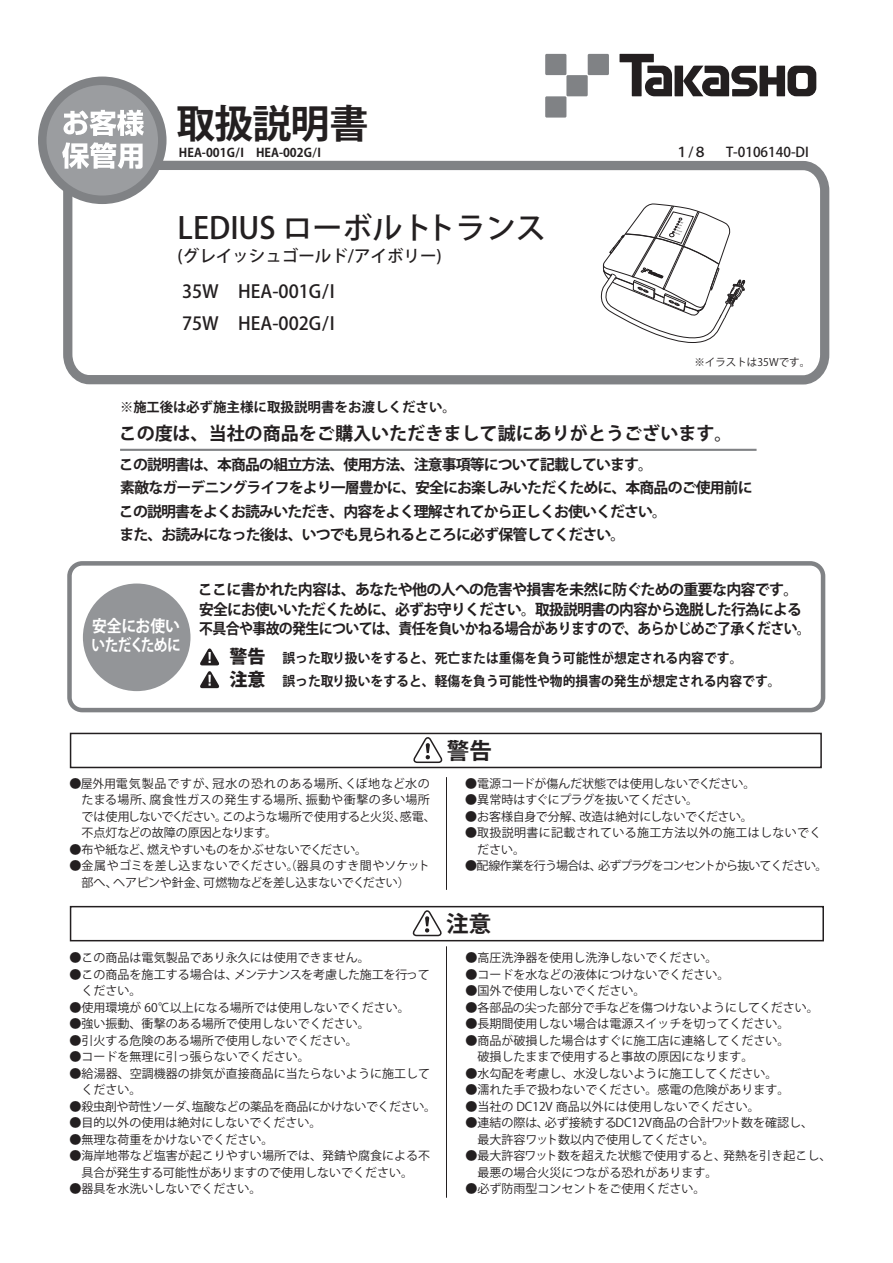
<style>
.page{position:relative;width:893px;height:1263px;background:#fff}
.page>*{position:absolute;margin:0;border:0;box-sizing:border-box;transform-origin:0 0}
.t1{font:700 39px "Koz Go Pro";letter-spacing:-.025em;color:#231f20}
.t2{font:500 30px "Koz Go Pro";color:#231f20}
.t3{font:700 22.5px "Koz Go Pro";color:#231f20}
.t4{font:700 18px "Koz Go Pro";color:#231f20}
.t5{font:500 18px/31.5px "Koz Go Pro";color:#231f20}
.t6{font:800 18px/23.1px "Koz Go Pro";color:#231f20}
.t7{font:500 16.5px "Koz Go Pro";color:#231f20}
.t8{font:700 16.5px "Koz Go Pro";letter-spacing:-.04em;color:#fff;scale:.83 1}
.t9{font:700 15px "Koz Go Pro";letter-spacing:-.05em;color:#231f20}
.t10{font:700 15px "Koz Go Pro";letter-spacing:-.05em;color:#231f20;scale:.93 1}
.t11{font:700 14.85px/23.4px "Koz Go Pro";letter-spacing:-.055em;color:#231f20}
.t12{font:700 13.5px/22.6px "Koz Go Pro";color:#231f20;scale:.95 1}
.t13{font:700 13.5px "Koz Go Pro";color:#231f20}
.t14{font:500 13.5px "Koz Go Pro";color:#231f20}
.t15{font:12px/16.5px "Koz Go Pro";color:#231f20}
.t16{font:12px/16.5px "Koz Go Pro";letter-spacing:.025em;color:#231f20}
.t17{font:12px "Koz Go Pro";letter-spacing:-.07em;color:#231f20}
.t18{font:12px "Koz Go Pro";letter-spacing:-.035em;color:#231f20}
.t19{font:12px "Koz Go Pro";letter-spacing:-.02em;color:#231f20}
.t20{font:12px "Koz Go Pro";letter-spacing:-.025em;color:#231f20}
.t21{font:12px "Koz Go Pro";letter-spacing:-.04em;color:#231f20}
.t22{font:700 12px "Koz Go Pro";color:#231f20}
.t23{font:10.5px "Koz Go Pro";color:#231f20}
.s1{font-weight:500}
</style>
<div class="page">
<svg style="left:59px;top:160px;width:771px;height:225px"></svg>
<div style="left:42px;top:81px;width:120px;height:119px;background:#9b9da0;border-radius:50%"></div>
<div style="left:38px;top:77px;width:129px;height:127px;border:9px solid #808285;border-radius:50%"></div>
<svg style="left:64px;top:110px;width:80px;height:26px"></svg>
<svg style="left:62px;top:142px;width:81px;height:27px"></svg>
<svg style="left:619px;top:54px;width:53px;height:42px"></svg>
<div style="left:675px;top:66px;width:8px;height:30px;background:#231f20"></div>
<svg style="left:683px;top:66px;width:133px;height:30px"></svg>
<div style="left:545px;top:54px;width:21px;height:21px;background:#808285"></div>
<div style="left:566px;top:75px;width:22px;height:21px;background:#808285"></div>
<div style="left:588px;top:54px;width:21px;height:21px;background:#808285"></div>
<div style="left:545px;top:96px;width:21px;height:22px;background:#808285"></div>
<div style="left:70px;top:733px;width:752px;height:35px;border:2px solid #231f20"></div>
<svg style="left:413px;top:735px;width:31px;height:29px"></svg>
<div style="left:70px;top:906px;width:754px;height:35px;border:2px solid #231f20"></div>
<svg style="left:413px;top:908px;width:31px;height:29px"></svg>
<div style="left:83px;top:583px;width:107px;height:108px;background:#939598;border-radius:50%"></div>
<svg style="left:200px;top:671px;width:20px;height:17px"></svg>
<svg style="left:200px;top:648px;width:19px;height:17px"></svg>
<div style="left:67px;top:561px;width:758px;height:151px;border:5px solid #808285;border-radius:13px"></div>
<hr style="left:120px;top:449px;width:637px;height:2px;background:#808285">
<hr style="left:446px;top:777px;width:1px;height:113px;background:#231f20">
<hr style="left:446px;top:946px;width:1px;height:252px;background:#231f20">
<svg style="left:601px;top:204px;width:144px;height:139px"></svg>
<h1 class="t1" style="left:176px;top:98px;width:194px">取扱説明書</h1>
<p class="t22" style="left:179px;top:145px;width:144px">HEA-001G/I HEA-002G<span class="s1">/</span>I</p>
<h2 class="t2" style="left:178px;top:209px;width:370px">LEDIUS ローボルトトランス</h2>
<h3 class="t7" style="left:178px;top:245px;width:266px">(グレイッシュゴールド/アイボリー)</h3>
<h3 class="t5" style="left:182px;top:277px;width:38px">35W<br>75W</h3>
<h3 class="t5" style="left:238px;top:277px;width:98px">HEA-001G/I<br>HEA-002G/I</h3>
<p class="t13" style="left:120px;top:398px;width:337px">※施工後は必ず施主様に取扱説明書をお渡しください。</p>
<p class="t14" style="left:675px;top:143px;width:135px">１/８　 T-0106140-DI</p>
<p class="t23" style="left:694px;top:355px;width:117px">※イラストは35Wです。</p>
<h3 class="t4" style="left:119px;top:422px;width:615px">この度は、当社の商品をご購入いただきまして誠にありがとうございます。</h3>
<p class="t11" style="left:119px;top:454px;width:635px">この説明書は、本商品の組立方法、使用方法、注意事項等について記載しています。<br>素敵なガーデニングライフをより一層豊かに、安全にお楽しみいただくために、本商品のご使用前にこの説明書をよくお読みいただき、内容をよく理解されてから正しくお使いください。<br>また、お読みになった後は、いつでも見られるところに必ず保管してください。</p>
<p class="t9" style="left:198px;top:580px;width:602px">ここに書かれた内容は、あなたや他の人への危害や損害を未然に防ぐための重要な内容です。</p>
<p class="t9" style="left:199px;top:600px;width:604px">安全にお使いいただくために、必ずお守りください。取扱説明書の内容から逸脱した行為による</p>
<p class="t10" style="left:92px;top:619px;width:774px"><sup>安全にお使い</sup> 不具合や事故の発生については、責任を負いかねる場合がありますので、あらかじめご了承ください。</p>
<h3 class="t8" style="left:92px;top:634px;width:109px">いただくために</h3>
<p class="t12" style="left:282px;top:648px;width:526px">誤った取り扱いをすると、死亡または重傷を負う可能性が想定される内容です。<br>誤った取り扱いをすると、軽傷を負う可能性や物的損害の発生が想定される内容です。</p>
<h3 class="t6" style="left:229px;top:646px;width:37px">警告注意</h3>
<p class="t15" style="left:81px;top:775px;width:356px;text-indent:-12px">●屋外用電気製品ですが、冠水の恐れのある場所、くぼ地など水のたまる場所、腐食性ガスの発生する場所、振動や衝撃の多い場所では使用しないでください。このような場所で使用すると火災、感電、不点灯などの故障の原因となります。</p>
<p class="t19" style="left:69px;top:841px;width:299px">●布や紙など、燃えやすいものをかぶせないでください。</p>
<p class="t15" style="left:81px;top:858px;width:350px;text-indent:-12px">●金属やゴミを差し込まないでください（。器具のすき間やソケット部へ、ヘアピンや針金、可燃物などを差し込まないでください）</p>
<p class="t15" style="left:70px;top:950px;width:301px">●この商品は電気製品であり永久には使用できません。</p>
<p class="t15" style="left:82px;top:966px;width:350px;text-indent:-12px">●この商品を施工する場合は、メンテナンスを考慮した施工を行ってください。</p>
<p class="t15" style="left:70px;top:999px;width:342px">●使用環境が 60℃以上になる場所では使用しないでください。</p>
<p class="t15" style="left:70px;top:1016px;width:301px">●強い振動、衝撃のある場所で使用しないでください。</p>
<p class="t15" style="left:70px;top:1032px;width:289px">●引火する危険のある場所で使用しないでください。</p>
<p class="t15" style="left:70px;top:1049px;width:241px">●コードを無理に引っ張らないでください。</p>
<p class="t15" style="left:82px;top:1065px;width:350px;text-indent:-12px">●給湯器、空調機器の排気が直接商品に当たらないように施工してください。</p>
<p class="t18" style="left:70px;top:1098px;width:368px">●殺虫剤や苛性ソーダ、塩酸などの薬品を商品にかけないでください。</p>
<p class="t15" style="left:70px;top:1115px;width:253px">●目的以外の使用は絶対にしないでください。</p>
<p class="t15" style="left:70px;top:1131px;width:205px">●無理な荷重をかけないでください。</p>
<p class="t15" style="left:70px;top:1148px;width:362px;text-align:center">●海岸地帯など塩害が起こりやすい場所では、発錆や腐食による不具合が発生する可能性がありますので使用しないでください。</p>
<p class="t15" style="left:70px;top:1181px;width:193px">●器具を水洗いしないでください。</p>
<h3 class="t3" style="left:447px;top:736px;width:46px">警告</h3>
<p class="t20" style="left:465px;top:775px;width:292px">●電源コードが傷んだ状態では使用しないでください。</p>
<p class="t21" style="left:465px;top:792px;width:234px">●異常時はすぐにプラグを抜いてください。</p>
<p class="t15" style="left:465px;top:808px;width:289px">●お客様自身で分解、改造は絶対にしないでください。</p>
<p class="t16" style="left:477px;top:825px;width:346px;text-indent:-12px">●取扱説明書に記載されている施工方法以外の施工はしないでください。</p>
<p class="t17" style="left:465px;top:858px;width:364px">●配線作業を行う場合は、必ずプラグをコンセントから抜いてください。</p>
<h3 class="t3" style="left:446px;top:909px;width:46px">注意</h3>
<p class="t15" style="left:465px;top:950px;width:253px">●高圧洗浄器を使用し洗浄しないでください。</p>
<p class="t15" style="left:465px;top:966px;width:265px">●コードを水などの液体につけないでください。</p>
<p class="t15" style="left:465px;top:983px;width:181px">●国外で使用しないでください。</p>
<p class="t15" style="left:465px;top:999px;width:355px">●各部品の尖った部分で手などを傷つけないようにしてください。</p>
<p class="t15" style="left:465px;top:1016px;width:326px">●長期間使用しない場合は電源スイッチを切ってください。</p>
<p class="t15" style="left:465px;top:1032px;width:326px">●商品が破損した場合はすぐに施工店に連絡してください。　破損したままで使用すると事故の原因になります。</p>
<p class="t15" style="left:465px;top:1065px;width:314px">●水勾配を考慮し、水没しないように施工してください。</p>
<p class="t15" style="left:465px;top:1082px;width:325px">●濡れた手で扱わないでください。感電の危険があります。</p>
<p class="t15" style="left:465px;top:1098px;width:296px">●当社の DC12V 商品以外には使用しないでください。</p>
<p class="t15" style="left:465px;top:1115px;width:349px">●連結の際は、必ず接続するDC12V商品の合計ワット数を確認し、　最大許容ワット数以内で使用してください。</p>
<p class="t15" style="left:477px;top:1148px;width:355px;text-indent:-12px">●最大許容ワット数を超えた状態で使用すると、発熱を引き起こし、最悪の場合火災につながる恐れがあります。</p>
<p class="t15" style="left:465px;top:1181px;width:241px">●必ず防雨型コンセントをご使用ください。</p>
</div>
